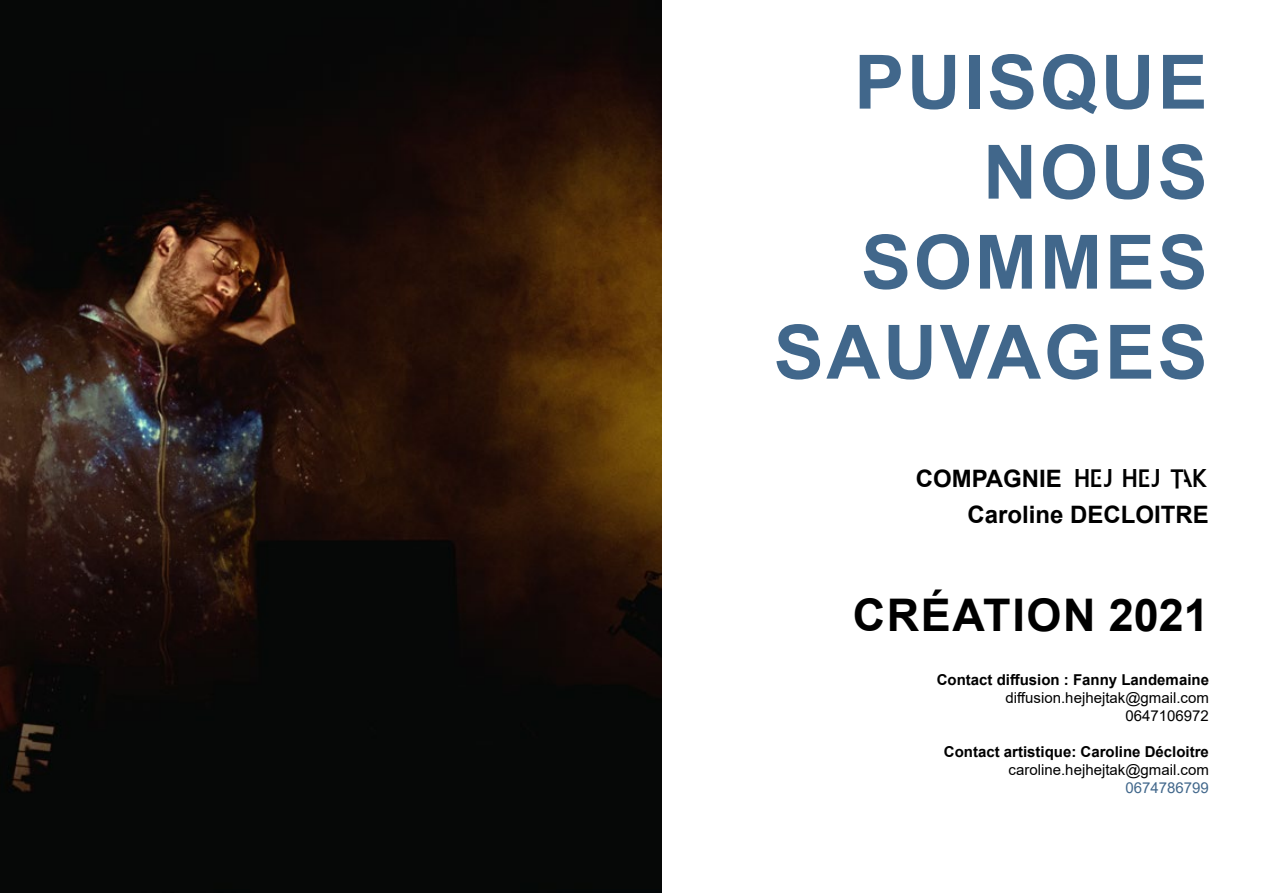
<style>
.page{position:relative;width:1263px;height:893px;background:#fff}
.page>*{position:absolute;margin:0;border:0;box-sizing:border-box;transform-origin:0 0}
.t1{font:700 75px/90px "Arial";letter-spacing:.035em;color:#41678b;text-align:right}
.t2{font:700 45px "Arial";letter-spacing:.035em;color:#000}
.t3{font:700 24px/36px "Arial";color:#000;text-align:right}
.t4{font:700 15px "Arial";color:#000}
.t5{font:15px/18px "Arial";color:#000;text-align:right}
.t6{font:15px "Arial";color:#41678b}
.s1{font-family:"Absurdsans FP";font-weight:400}
</style>
<div class="page">
<img style="left:0;top:0;width:661px;height:893px">
<h1 class="t1" style="left:774px;top:38px;width:435px">PUISQUE<br>NOUS<br>SOMMES<br>SAUVAGES</h1>
<h3 class="t3" style="left:916px;top:460px;width:295px">COMPAGNIE <span class="s1">hej hej TAk<br></span>Caroline DECLOITRE</h3>
<h2 class="t2" style="left:853px;top:583px;width:358px">CRÉATION 2021</h2>
<p class="t4" style="left:937px;top:669px;width:274px">Contact diffusion : Fanny Landemaine</p>
<p class="t5" style="left:1005px;top:688px;width:205px">diffusion.hejhejtak@gmail.com<br>0647106972</p>
<p class="t4" style="left:944px;top:741px;width:267px">Contact artistique: Caroline Décloitre</p>
<p class="t5" style="left:1009px;top:760px;width:202px">caroline.hejhejtak@gmail.com</p>
<p class="t6" style="left:1125px;top:777px;width:85px">0674786799</p>
</div>
